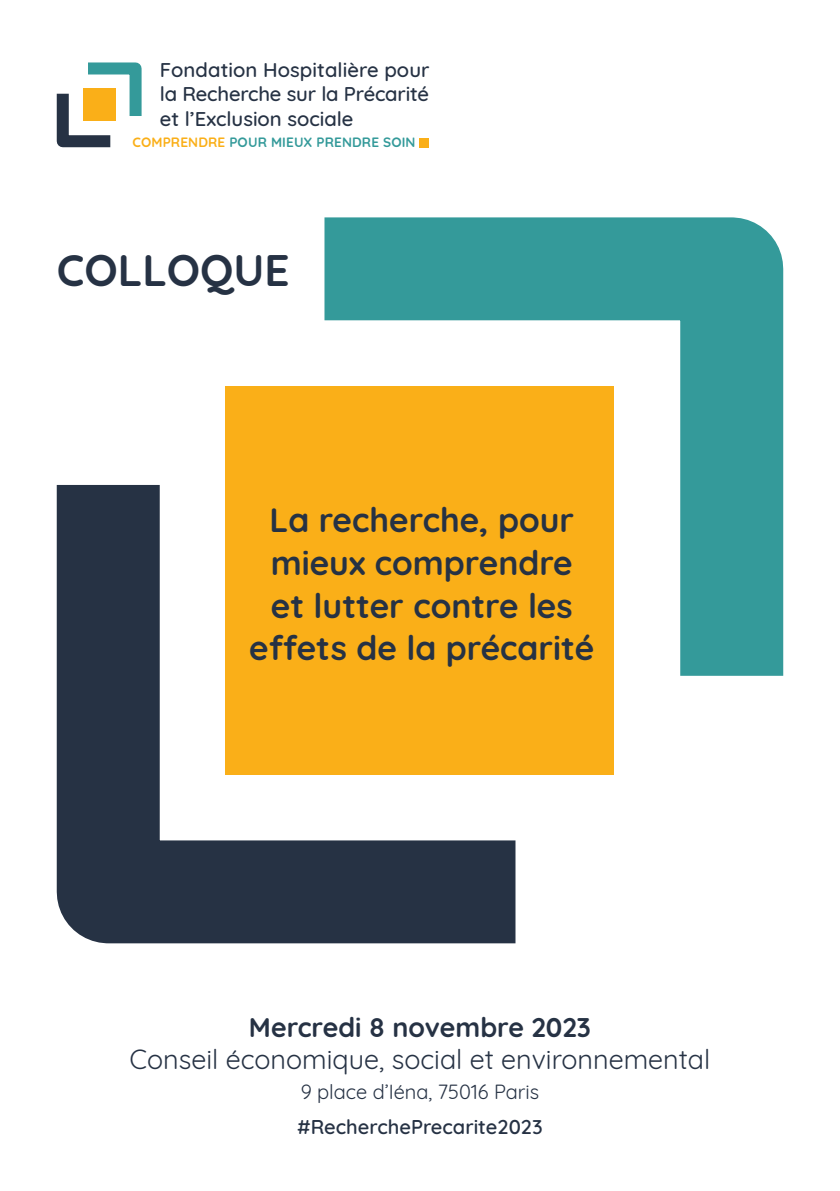
<style>
.page{position:relative;width:840px;height:1191px;background:#fff}
.page>*{position:absolute;margin:0;border:0;box-sizing:border-box;transform-origin:0 0}
.t1{font:700 44px "Quicksand";color:#263244}
.t2{font:700 33.6px/42.6px "Quicksand";color:#263244;text-align:center}
.t3{font:27px "Quicksand";color:#263244}
.t4{font:700 27px "Quicksand";color:#263244}
.t5{font:500 20.2px/24.4px "Quicksand";letter-spacing:-.01em;color:#263244;text-align:justify}
.t6{font:20px "Quicksand";color:#263244}
.t7{font:600 20px "Quicksand";color:#263244}
.t8{font:700 13.6px "Quicksand";letter-spacing:.01em;color:#349a9a}
.s1{color:#faaf18}
</style>
<div class="page">
<div style="left:419px;top:138px;width:10px;height:9px;background:#faaf18"></div>
<svg style="left:56px;top:62px;width:86px;height:86px"></svg>
<div style="left:83px;top:89px;width:32px;height:32px;background:#faaf18"></div>
<svg style="left:56px;top:484px;width:460px;height:460px"></svg>
<svg style="left:221px;top:217px;width:563px;height:561px"></svg>
<div style="left:226px;top:386px;width:388px;height:388px;background:#faaf18"></div>
<p class="t5" style="left:160px;top:56px;width:271px">Fondation Hospitalière pour la Recherche sur la Précarité et l’Exclusion sociale</p>
<p class="t8" style="left:132px;top:131px;width:284px"><span class="s1">COMPRENDRE</span> POUR MIEUX PRENDRE SOIN</p>
<p class="t1" style="left:57px;top:234px;width:234px">COLLOQUE</p>
<p class="t2" style="left:249px;top:496px;width:346px">La recherche, pour mieux comprendre<br>et lutter contre les effets de la précarité</p>
<p class="t4" style="left:249px;top:1004px;width:343px">Mercredi 8 novembre 2023</p>
<p class="t3" style="left:129px;top:1038px;width:582px">Conseil économique, social et environnemental</p>
<p class="t6" style="left:300px;top:1075px;width:240px">9 place d’Iéna, 75016 Paris</p>
<p class="t7" style="left:297px;top:1111px;width:247px">#RecherchePrecarite2023</p>
</div>
